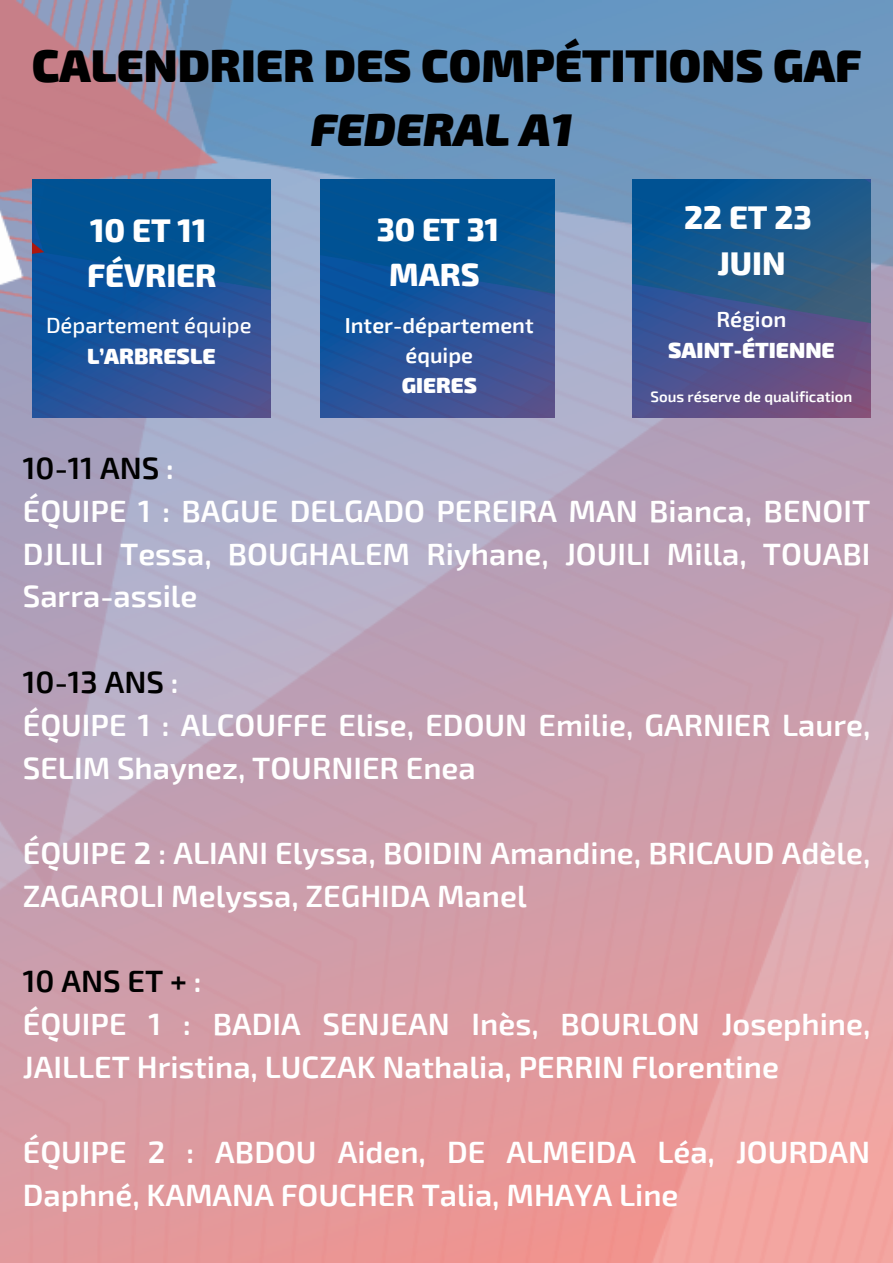
<style>
.page{position:relative;width:893px;height:1263px;background:#fff}
.page>*{position:absolute;margin:0;border:0;box-sizing:border-box;transform-origin:0 0}
.t1{font:900 45.97px "Exo 2";color:#000}
.t2{font:italic 900 45.97px "Exo 2";color:#000}
.t3{font:800 32.17px "Exo 2";color:#fff}
.t4{font:800 31.65px/44.7px "Exo 2";color:#fff;text-align:center}
.t5{font:600 30.83px/42.8px "Exo 2";color:#fff}
.t6{font:600 30.83px "Exo 2";color:#000}
.t7{font:900 22.05px "Exo 2";color:#fff}
.t8{font:500 22.05px "Exo 2";color:#fff}
.t9{font:600 22.05px "Exo 2";color:#fff}
.t10{font:600 21.67px/30.1px "Exo 2";color:#fff;text-align:center}
.t11{font:900 21.67px "Exo 2";color:#fff}
.t12{font:600 15.08px "Exo 2";color:#fff}
.s1{color:#fff}
</style>
<div class="page">
<img style="left:0;top:0;width:893px;height:1263px">
<img style="left:632px;top:179px;width:238px;height:239px">
<img style="left:33px;top:179px;width:238px;height:238px">
<img style="left:321px;top:179px;width:234px;height:238px">
<p class="t1" style="left:32px;top:35px;width:831px">CALENDRIER DES COMPÉTITIONS GAF</p>
<p class="t2" style="left:311px;top:99px;width:263px">FEDERAL A1</p>
<p class="t3" style="left:90px;top:209px;width:118px">10 ET 11</p>
<p class="t3" style="left:87px;top:255px;width:131px">FÉVRIER</p>
<p class="t8" style="left:46px;top:311px;width:207px">Département équipe</p>
<p class="t7" style="left:87px;top:341px;width:130px">L’ARBRESLE</p>
<p class="t4" style="left:377px;top:206px;width:124px">30 ET 31<br>MARS</p>
<p class="t10" style="left:345px;top:309px;width:190px">Inter-département équipe</p>
<p class="t11" style="left:402px;top:371px;width:77px">GIERES</p>
<p class="t3" style="left:684px;top:197px;width:129px">22 ET 23</p>
<p class="t3" style="left:717px;top:242px;width:70px">JUIN</p>
<p class="t9" style="left:716px;top:305px;width:71px">Région</p>
<p class="t7" style="left:668px;top:335px;width:168px">SAINT-ÉTIENNE</p>
<p class="t12" style="left:650px;top:387px;width:204px">Sous réserve de qualification</p>
<p class="t6" style="left:23px;top:448px;width:153px">10-11 ANS <span class="s1">:</span></p>
<p class="t5" style="left:23px;top:488px;width:849px;text-align:justify">ÉQUIPE 1 : BAGUE DELGADO PEREIRA MAN Bianca, BENOIT DJLILI Tessa, BOUGHALEM Riyhane, JOUILI Milla, TOUABI Sarra-assile</p>
<p class="t6" style="left:23px;top:662px;width:157px">10-13 ANS <span class="s1">:</span></p>
<p class="t5" style="left:23px;top:702px;width:849px">ÉQUIPE 1 : ALCOUFFE Elise, EDOUN Emilie, GARNIER Laure,<br>SELIM Shaynez, TOURNIER Enea</p>
<p class="t5" style="left:23px;top:830px;width:849px">ÉQUIPE 2 : ALIANI Elyssa, BOIDIN Amandine, BRICAUD Adèle,<br>ZAGAROLI Melyssa, ZEGHIDA Manel</p>
<p class="t6" style="left:23px;top:961px;width:180px">10ANSET+ <span class="s1">:</span></p>
<p class="t5" style="left:23px;top:1001px;width:849px">ÉQUIPE 1 : BADIA SENJEAN Inès, BOURLON Josephine,<br>JAILLET Hristina, LUCZAK Nathalia, PERRIN Florentine</p>
<p class="t5" style="left:23px;top:1129px;width:849px">ÉQUIPE 2 : ABDOU Aiden, DE ALMEIDA Léa, JOURDAN<br>Daphné, KAMANA FOUCHER Talia, MHAYA Line</p>
</div>
